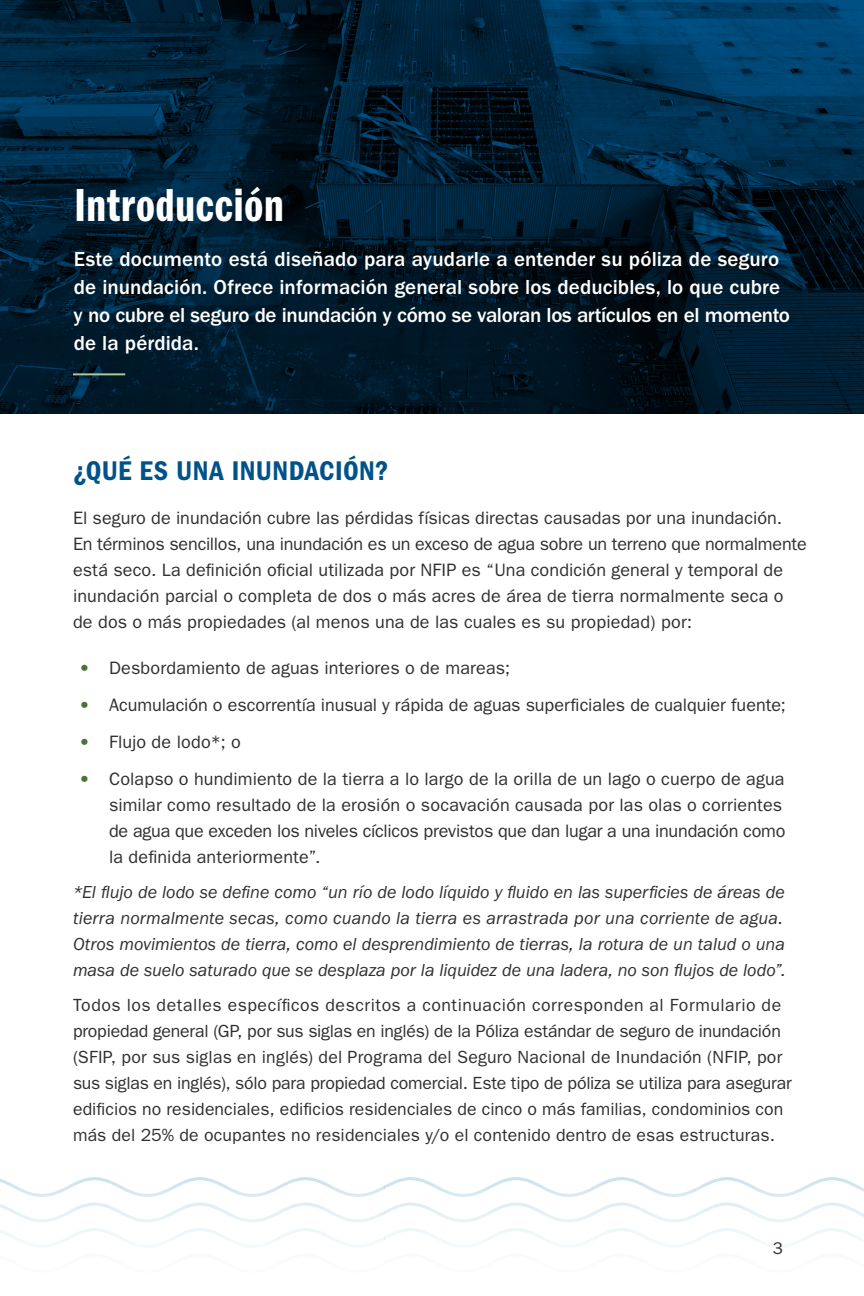
<style>
.page{position:relative;width:864px;height:1296px;background:#fff}
.page>*{position:absolute;margin:0;border:0;box-sizing:border-box;transform-origin:0 0}
.t1{font:48px "ITC Franklin Gothic Std Dm Cp";letter-spacing:.02em;color:#fff}
.t2{font:28px "ITC Franklin Gothic Std Dm Cd";letter-spacing:.015em;color:#005288}
.t3{font:500 21px/28px "ITC Franklin Gothic Std";letter-spacing:.005em;color:#fff}
.t4{font:18px/26px "ITC Franklin Gothic Std";letter-spacing:.005em;color:#2f2f30}
.t5{font:italic 18px/26px "ITC Franklin Gothic Std";color:#2f2f30}
.t6{font:17.6px/26px "ITC Franklin Gothic Std";letter-spacing:.005em;color:#2f2f30}
.t7{font:17px "ITC Franklin Gothic Std";color:#2f2f30}
.s1{font-family:"ITC Franklin Gothic Std Hvy";color:#487436}
</style>
<div class="page">
<svg style="left:384px;top:1177px;width:480px;height:68px"></svg>
<svg style="left:0;top:1177px;width:384px;height:68px"></svg>
<img style="left:0;top:0;width:864px;height:414px">
<hr style="left:73px;top:373px;width:52px;height:2px;background:#a9c893">
<h1 class="t1" style="left:74px;top:179px;width:211px">Introducción</h1>
<p class="t3" style="left:74px;top:246px;width:718px">Este documento está diseñado para ayudarle a entender su póliza de seguro de inundación. Ofrece información general sobre los deducibles, lo que cubre y no cubre el seguro de inundación y cómo se valoran los artículos en el momento de la pérdida.</p>
<h2 class="t2" style="left:73px;top:455px;width:317px">¿QUÉ ES UNA INUNDACIÓN?</h2>
<p class="t4" style="left:73px;top:505px;width:735px">El seguro de inundación cubre las pérdidas físicas directas causadas por una inundación.<br>En términos sencillos, una inundación es un exceso de agua sobre un terreno que normalmente está seco. La definición oficial utilizada por NFIP es “Una condición general y temporal de inundación parcial o completa de dos o más acres de área de tierra normalmente seca o de dos o más propiedades (al menos una de las cuales es su propiedad) por:</p>
<p class="t4" style="left:79px;top:655px;width:433px"><span class="s1">•</span> Desbordamiento de aguas interiores o de mareas;</p>
<p class="t4" style="left:79px;top:692px;width:708px"><span class="s1">•</span> Acumulación o escorrentía inusual y rápida de aguas superficiales de cualquier fuente;</p>
<p class="t4" style="left:79px;top:729px;width:163px"><span class="s1">•</span> Flujo de lodo*; o</p>
<p class="t4" style="left:109px;top:766px;width:678px;text-indent:-30px"><span class="s1">•</span> Colapso o hundimiento de la tierra a lo largo de la orilla de un lago o cuerpo de agua similar como resultado de la erosión o socavación causada por las olas o corrientes de agua que exceden los niveles cíclicos previstos que dan lugar a una inundación como la definida anteriormente”.</p>
<p class="t5" style="left:73px;top:879px;width:714px">*El flujo de lodo se define como “un río de lodo líquido y fluido en las superficies de áreas de tierra normalmente secas, como cuando la tierra es arrastrada por una corriente de agua.<br>Otros movimientos de tierra, como el desprendimiento de tierras, la rotura de un talud o una masa de suelo saturado que se desplaza por la liquidez de una ladera, no son flujos de lodo”.</p>
<p class="t6" style="left:73px;top:992px;width:720px">Todos los detalles específicos descritos a continuación corresponden al Formulario de propiedad general (GP, por sus siglas en inglés) de la Póliza estándar de seguro de inundación (SFIP, por sus siglas en inglés) del Programa del Seguro Nacional de Inundación (NFIP, por sus siglas en inglés), sólo para propiedad comercial. Este tipo de póliza se utiliza para asegurar edificios no residenciales, edificios residenciales de cinco o más familias, condominios con más del 25% de ocupantes no residenciales y/o el contenido dentro de esas estructuras.</p>
<p class="t7" style="left:773px;top:1239px;width:12px">3</p>
</div>
